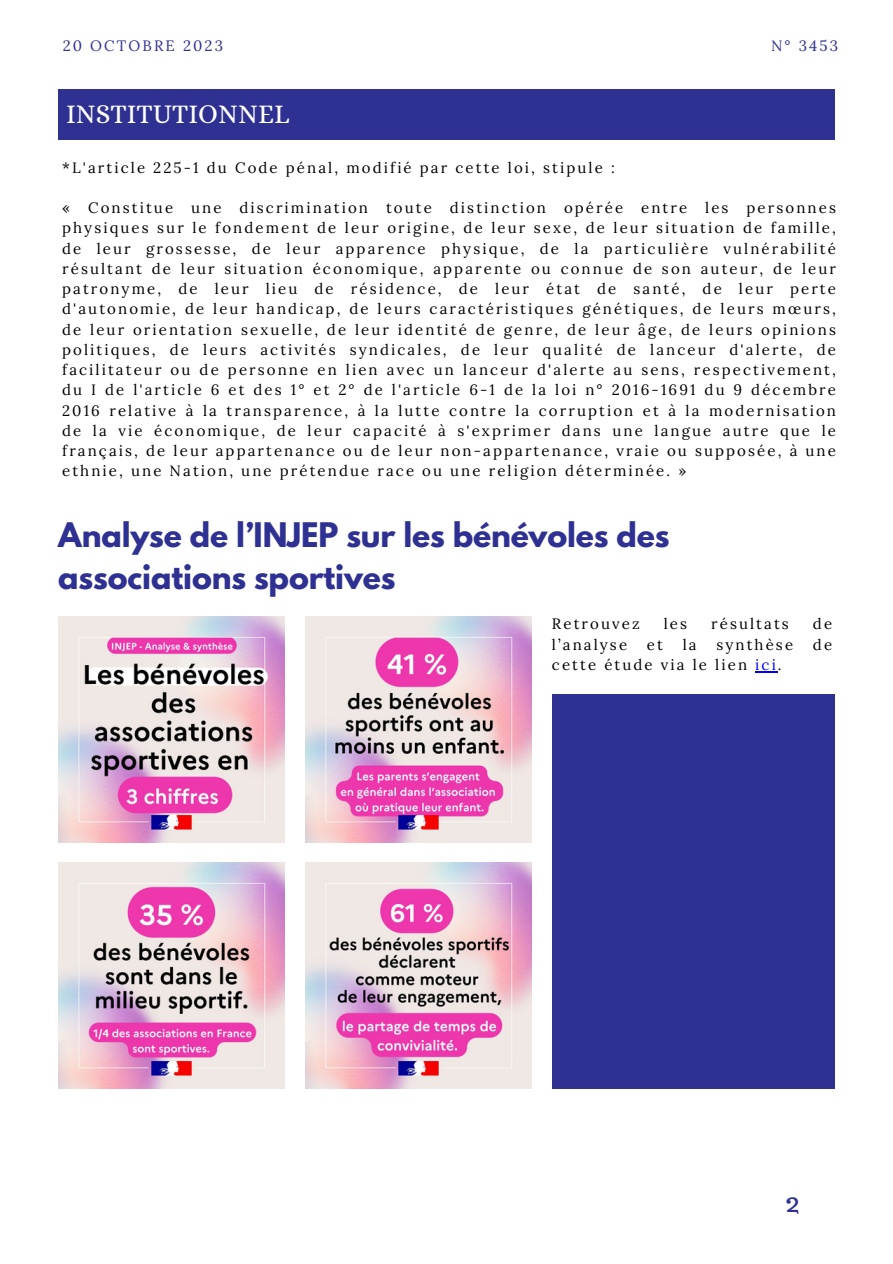
<style>
.page{position:relative;width:893px;height:1264px;background:#fff}
.page>*{position:absolute;margin:0;border:0;box-sizing:border-box;transform-origin:0 0}
.t1{font:700 30px/41.7px "League Spartan";letter-spacing:-.005em;color:#2e3192}
.t2{font:27px "Alice";color:#fff}
.t3{font:27px "Trocchi";color:#2e3192}
.t4{font:15px/20.2px "Lora";letter-spacing:.14em;color:#000;text-align:justify}
.t5{font:15px "Lora";letter-spacing:.14em;color:#2e3192}
.s1{color:#00f}
</style>
<div class="page">
<div style="left:58px;top:89px;width:777px;height:51px;background:#2e3192"></div>
<img style="left:58px;top:616px;width:226px;height:226px">
<img style="left:305px;top:616px;width:226px;height:226px">
<img style="left:58px;top:862px;width:226px;height:226px">
<img style="left:305px;top:862px;width:226px;height:226px">
<div style="left:552px;top:694px;width:282px;height:394px;background:#2e3192"></div>
<svg style="left:755px;top:671px;width:23px;height:1px"></svg>
<p class="t5" style="left:63px;top:36px;width:162px">20 OCTOBRE 2023</p>
<p class="t5" style="left:771px;top:36px;width:69px">N° 3453</p>
<p class="t2" style="left:66px;top:98px;width:225px">INSTITUTIONNEL</p>
<p class="t4" style="left:62px;top:157px;width:554px">*L'article 225-1 du Code pénal, modifié par cette loi, stipule :</p>
<p class="t4" style="left:62px;top:197px;width:775px">« Constitue une discrimination toute distinction opérée entre les personnes physiques sur le fondement de leur origine, de leur sexe, de leur situation de famille, de leur grossesse, de leur apparence physique, de la particulière vulnérabilité résultant de leur situation économique, apparente ou connue de son auteur, de leur patronyme, de leur lieu de résidence, de leur état de santé, de leur perte d'autonomie, de leur handicap, de leurs caractéristiques génétiques, de leurs mœurs, de leur orientation sexuelle, de leur identité de genre, de leur âge, de leurs opinions politiques, de leurs activités syndicales, de leur qualité de lanceur d'alerte, de facilitateur ou de personne en lien avec un lanceur d'alerte au sens, respectivement, du I de l'article 6 et des 1° et 2° de l'article 6-1 de la loi n° 2016-1691 du 9 décembre 2016 relative à la transparence, à la lutte contre la corruption et à la modernisation de la vie économique, de leur capacité à s'exprimer dans une langue autre que le français, de leur appartenance ou de leur non-appartenance, vraie ou supposée, à une ethnie, une Nation, une prétendue race ou une religion déterminée. »</p>
<p class="t1" style="left:58px;top:518px;width:612px">Analyse de l’INJEP sur les bénévoles des associations sportives</p>
<p class="t4" style="left:552px;top:614px;width:89px">Retrouvez</p>
<p class="t4" style="left:663px;top:614px;width:25px">les</p>
<p class="t4" style="left:711px;top:614px;width:79px">résultats</p>
<p class="t4" style="left:812px;top:614px;width:21px">de</p>
<p class="t4" style="left:552px;top:634px;width:77px">l’analyse</p>
<p class="t4" style="left:647px;top:634px;width:18px">et</p>
<p class="t4" style="left:682px;top:634px;width:15px">la</p>
<p class="t4" style="left:716px;top:634px;width:78px">synthèse</p>
<p class="t4" style="left:812px;top:634px;width:21px">de</p>
<p class="t4" style="left:552px;top:654px;width:231px">cette étude via le lien <span class="s1">ici</span>.</p>
<p class="t3" style="left:785px;top:1184px;width:15px">2</p>
</div>
